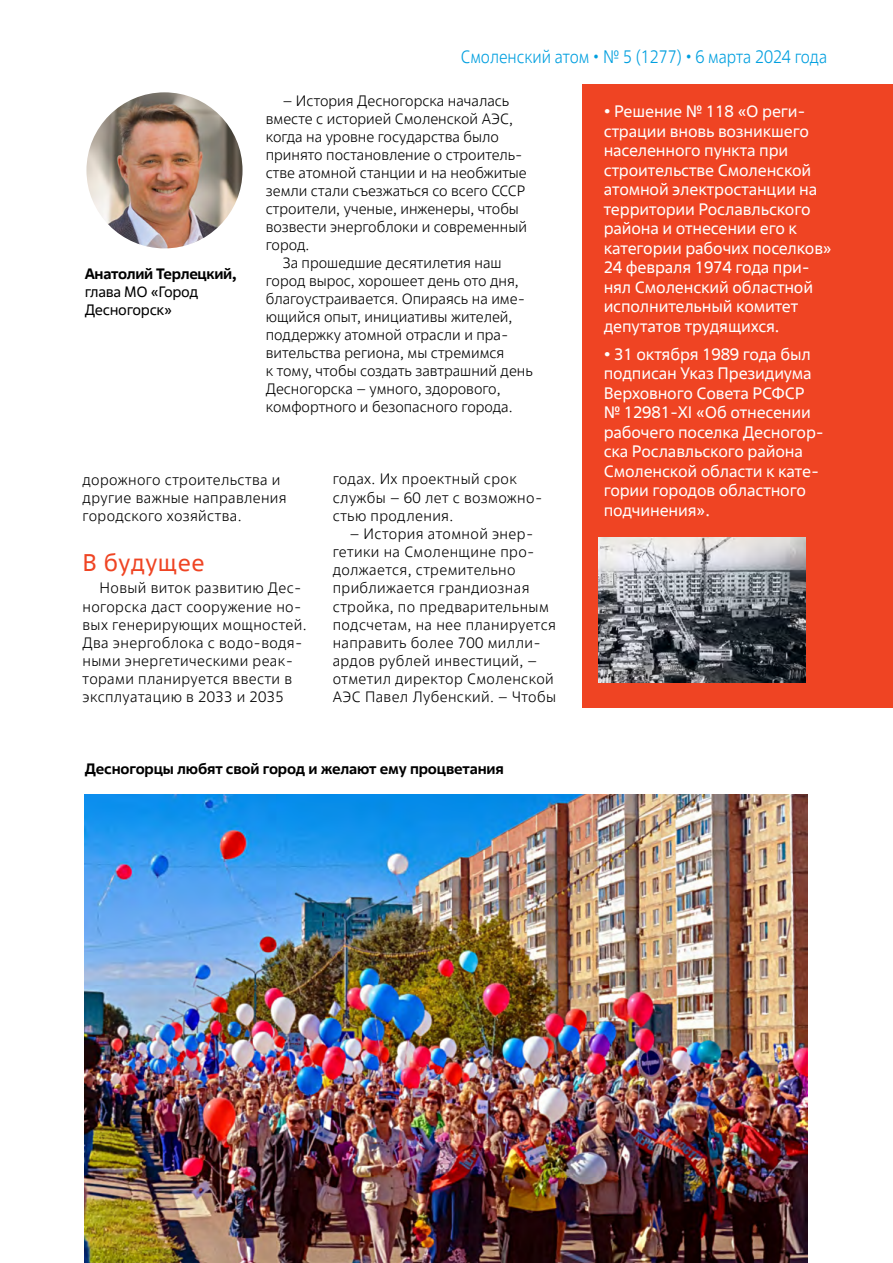
<style>
.page{position:relative;width:893px;height:1263px;background:#fff}
.page>*{position:absolute;margin:0;border:0;box-sizing:border-box;transform-origin:0 0}
.t1{font:24px "Rosatom";letter-spacing:.025em;color:#ef4423}
.t2{font:300 18px "Rosatom";color:#009fdf;scale:.9 1}
.t3{font:16.5px/19.5px "Rosatom";letter-spacing:-.01em;color:#fff}
.t4{font:300 15px/18.1px "Rosatom";letter-spacing:.01em;color:#000}
.t5{font:700 15px "Rosatom";letter-spacing:-.01em;color:#000}
.t6{font:15px/18px "Rosatom";letter-spacing:-.02em;color:#000}
</style>
<div class="page">
<img style="left:86px;top:92px;width:157px;height:156px;border-radius:78px">
<img style="left:85px;top:795px;width:722px;height:468px">
<div style="left:583px;top:85px;width:310px;height:623px;background:#ef4423"></div>
<img style="left:598px;top:537px;width:207px;height:145px">
<p class="t2" style="left:461px;top:45px;width:409px">Смоленский атом • № 5 (1277) • 6 марта 2024 года</p>
<p class="t5" style="left:85px;top:264px;width:153px">Анатолий Терлецкий,</p>
<p class="t6" style="left:85px;top:283px;width:115px">глава МО «Город<br>Десногорск»</p>
<p class="t4" style="left:283px;top:92px;width:228px">– История Десногорска началась</p>
<p class="t4" style="left:266px;top:110px;width:249px">вместе с историей Смоленской АЭС,</p>
<p class="t4" style="left:266px;top:128px;width:235px">когда на уровне государства было</p>
<p class="t4" style="left:266px;top:146px;width:258px">принято постановление о строитель-</p>
<p class="t4" style="left:266px;top:164px;width:263px">стве атомной станции и на необжитые</p>
<p class="t4" style="left:266px;top:182px;width:261px">земли стали съезжаться со всего СССР</p>
<p class="t4" style="left:266px;top:200px;width:255px">строители, ученые, инженеры, чтобы</p>
<p class="t4" style="left:266px;top:218px;width:263px">возвести энергоблоки и современный</p>
<p class="t4" style="left:266px;top:236px;width:45px">город.</p>
<p class="t4" style="left:283px;top:254px;width:220px">За прошедшие десятилетия наш</p>
<p class="t4" style="left:266px;top:272px;width:255px">город вырос, хорошеет день ото дня,</p>
<p class="t4" style="left:266px;top:290px;width:261px">благоустраивается. Опираясь на име-</p>
<p class="t4" style="left:266px;top:308px;width:248px">ющийся опыт, инициативы жителей,</p>
<p class="t4" style="left:266px;top:326px;width:244px">поддержку атомной отрасли и пра-</p>
<p class="t4" style="left:266px;top:344px;width:240px">вительства региона, мы стремимся</p>
<p class="t4" style="left:266px;top:362px;width:269px">к тому, чтобы создать завтрашний день</p>
<p class="t4" style="left:266px;top:380px;width:236px">Десногорска – умного, здорового,</p>
<p class="t4" style="left:266px;top:398px;width:248px">комфортного и безопасного города.</p>
<p class="t4" style="left:83px;top:470px;width:206px">дорожного строительства и другие важные направления городского хозяйства.</p>
<h1 class="t1" style="left:83px;top:547px;width:124px">В будущее</h1>
<p class="t4" style="left:83px;top:579px;width:225px;text-indent:17px">Новый виток развитию Дес&shy;ногорска даст сооружение но&shy;вых генерирующих мощностей.<br>Два энергоблока с водо-водя&shy;ными энергетическими реак&shy;торами планируется ввести в эксплуатацию в 2033 и 2035</p>
<p class="t4" style="left:333px;top:470px;width:211px">годах. Их проектный срок службы – 60 лет с возможно&shy;стью продления.</p>
<p class="t4" style="left:333px;top:525px;width:225px;text-indent:17px">– История атомной энер&shy;гетики на Смоленщине про&shy;должается, стремительно приближается грандиозная стройка, по предварительным подсчетам, на нее планируется направить более 700 милли&shy;ардов рублей инвестиций, – отметил директор Смоленской<br>АЭС Павел Лубенский. – Чтобы</p>
<p class="t5" style="left:85px;top:759px;width:421px">Десногорцы любят свой город и желают ему процветания</p>
<p class="t3" style="left:604px;top:101px;width:230px">• Решение № 118 «О реги&shy;страции вновь возникшего населенного пункта при строительстве Смоленской атомной электростанции на территории Рославльского района и отнесении его к категории рабочих поселков»<br>24 февраля 1974 года при&shy;нял Смоленский областной исполнительный комитет депутатов трудящихся.</p>
<p class="t3" style="left:604px;top:344px;width:222px">• 31 октября 1989 года был подписан Указ Президиума<br>Верховного Совета РСФСР № 12981-ХI «Об отнесении рабочего поселка Десногор&shy;ска Рославльского района<br>Смоленской области к кате&shy;гории городов областного подчинения».</p>
</div>
